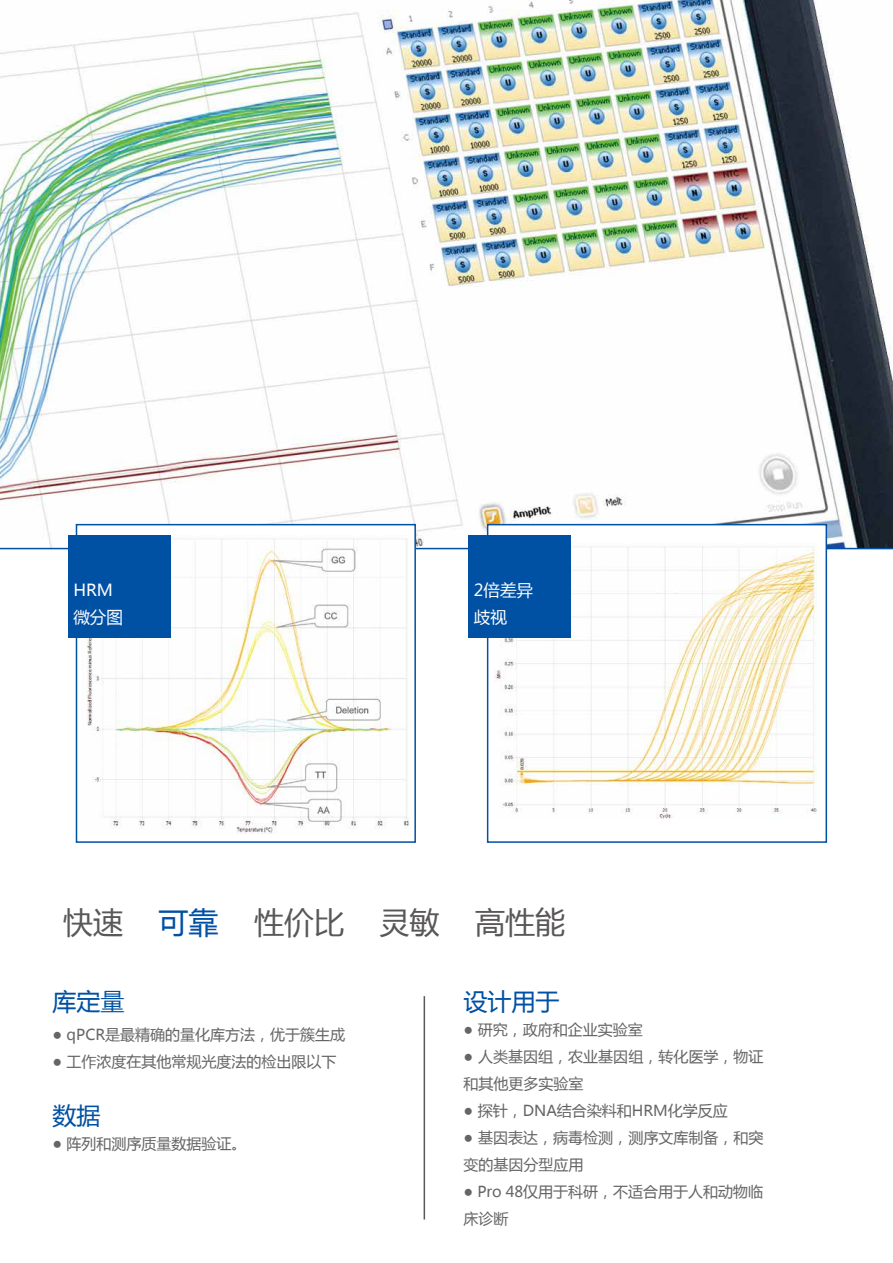
<style>
.page{position:relative;width:893px;height:1263px;background:#fff}
.page>*{position:absolute;margin:0;border:0;box-sizing:border-box;transform-origin:0 0}
.t1{font:30px "Microsoft Ya Hei";color:#595757}
.t2{font:24px "Microsoft Ya Hei";color:#0050a3}
.t3{font:16.5px/27px "Microsoft Ya Hei";color:#fff}
.t4{font:15px/27px "Microsoft Ya Hei";color:#666464}
.s1{color:#0050a3}
</style>
<div class="page">
<hr style="left:424px;top:996px;width:1px;height:223px;background:#595757">
<img style="left:0;top:0;width:893px;height:549px">
<div style="left:488px;top:525px;width:338px;height:317px;background:#fff"></div>
<img style="left:495px;top:543px;width:321px;height:276px">
<div style="left:487px;top:524px;width:340px;height:319px;border:2px solid #0050a3"></div>
<div style="left:469px;top:536px;width:102px;height:102px;background:#0050a3"></div>
<div style="left:76px;top:525px;width:339px;height:317px;background:#fff"></div>
<img style="left:82px;top:535px;width:327px;height:298px">
<div style="left:76px;top:524px;width:340px;height:319px;border:2px solid #0050a3"></div>
<div style="left:69px;top:536px;width:102px;height:102px;background:#0050a3"></div>
<p class="t3" style="left:73px;top:576px;width:51px">HRM微分图</p>
<p class="t3" style="left:474px;top:576px;width:61px">2倍差异歧视</p>
<h1 class="t1" style="left:63px;top:902px;width:504px">快速 <span class="s1">可靠</span> 性价比 灵敏 高性能</h1>
<h2 class="t2" style="left:52px;top:985px;width:73px">库定量</h2>
<h2 class="t2" style="left:463px;top:985px;width:97px">设计用于</h2>
<p class="t4" style="left:52px;top:1020px;width:294px">● qPCR是最精确的量化库方法，优于簇生成</p>
<p class="t4" style="left:52px;top:1047px;width:286px">● 工作浓度在其他常规光度法的检出限以下</p>
<h2 class="t2" style="left:52px;top:1099px;width:49px">数据</h2>
<p class="t4" style="left:52px;top:1129px;width:196px">● 阵列和测序质量数据验证。</p>
<p class="t4" style="left:463px;top:1015px;width:181px">● 研究，政府和企业实验室</p>
<p class="t4" style="left:463px;top:1042px;width:301px">● 人类基因组，农业基因组，转化医学，物证和其他更多实验室</p>
<p class="t4" style="left:463px;top:1096px;width:266px">● 探针，DNA结合染料和HRM化学反应</p>
<p class="t4" style="left:463px;top:1123px;width:301px">● 基因表达，病毒检测，测序文库制备，和突变的基因分型应用</p>
<p class="t4" style="left:463px;top:1177px;width:301px">● Pro 48仅用于科研，不适合用于人和动物临床诊断</p>
</div>
